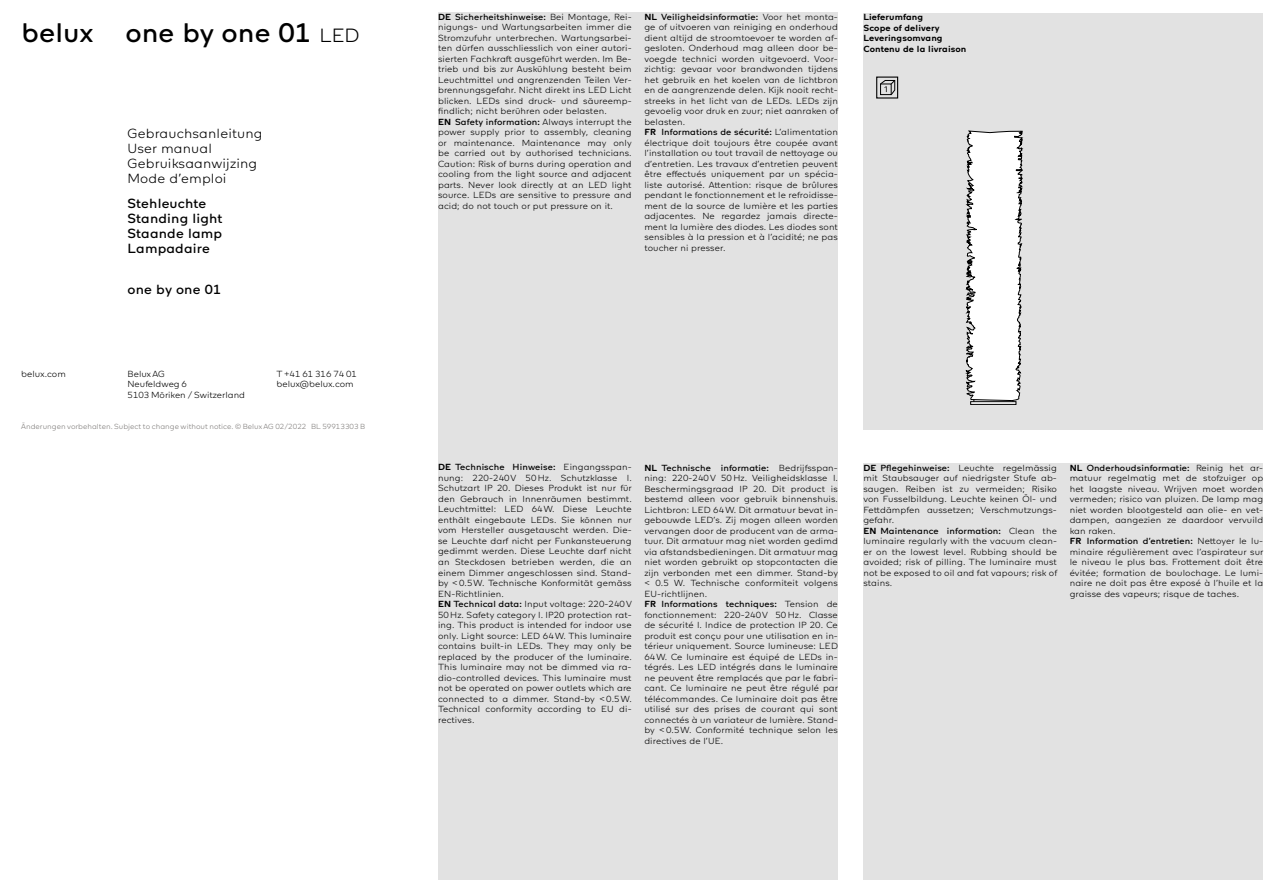
<style>
.page{position:relative;width:1276px;height:893px;background:#fff}
.page>*{position:absolute;margin:0;border:0;box-sizing:border-box;transform-origin:0 0}
.t1{font:27.3px "Kreon";color:#000}
.t2{font:300 13.5px/15px "Kreon";letter-spacing:.01em;color:#000}
.t3{font:13.5px/15px "Kreon";letter-spacing:.01em;color:#000}
.t4{font:300 9px/10.5px "Kreon";letter-spacing:.01em;color:#000}
.t5{font:700 9px/10.5px "Kreon";letter-spacing:.01em;color:#000}
.t6{font:300 7.5px "Kreon";color:#7f7c7a}
.s1{font-weight:300;font-size:19.5px}
.s2{font-weight:700}
.s3{font-weight:400}
</style>
<div class="page">
<div style="left:438px;top:13px;width:400px;height:867px;background:#e2e2e2"></div>
<div style="left:863px;top:13px;width:400px;height:416px;background:#e2e2e2"></div>
<div style="left:863px;top:463px;width:400px;height:417px;background:#e2e2e2"></div>
<div style="left:876px;top:77px;width:22px;height:22px;border:1px solid #000"></div>
<svg style="left:880px;top:80px;width:15px;height:15px"></svg>
<div style="left:970px;top:401px;width:46px;height:4px;border:1px solid #000"></div>
<svg style="left:965px;top:130px;width:59px;height:272px;background:#e5e5e5"></svg>
<h1 class="t1" style="left:21px;top:14px;width:340px">belux one by one 01 <span class="s1">LED</span></h1>
<h2 class="t2" style="left:128px;top:126px;width:136px">Gebrauchsanleitung<br>User manual<br>Gebruiksaanwijzing<br>Mode d’emploi</h2>
<h2 class="t3" style="left:128px;top:196px;width:96px">Stehleuchte<br>Standing light<br>Staande lamp<br>Lampadaire</h2>
<h2 class="t3" style="left:128px;top:281px;width:95px">one by one 01</h2>
<p class="t4" style="left:21px;top:368px;width:46px">belux.com</p>
<p class="t4" style="left:128px;top:368px;width:119px">Belux AG<br>Neufeldweg 6<br>5103 Möriken / Switzerland</p>
<p class="t4" style="left:276px;top:368px;width:82px">T +41 61 316 74 01 belux@belux.com</p>
<p class="t6" style="left:21px;top:422px;width:345px">Änderungen vorbehalten. Subject to change without notice. © Belux AG 02/2022 BL 59913303 B</p>
<p class="t4" style="left:438px;top:11px;width:195px"><span class="s2">DE</span> <span class="s3">Sicherheitshinweise:</span> Bei Montage, Rei&shy;nigungs- und Wartungsarbeiten immer die Stromzufuhr unterbrechen. Wartungsarbei&shy;ten dürfen ausschliesslich von einer autori&shy;sierten Fachkraft ausgeführt werden. Im Be&shy;trieb und bis zur Auskühlung besteht beim Leuchtmittel und angrenzenden Teilen Ver&shy;brennungsgefahr. Nicht direkt ins LED Licht blicken. LEDs sind druck- und säureemp&shy;findlich; nicht berühren oder belasten.<br><span class="s2">EN</span> <span class="s3">Safety information:</span> Always interrupt the power supply prior to assembly, cleaning or maintenance. Maintenance may only be carried out by authorised technicians.<br>Caution: Risk of burns during operation and cooling from the light source and adjacent parts. Never look directly at an LED light source. LEDs are sensitive to pressure and acid; do not touch or put pressure on it.</p>
<p class="t4" style="left:644px;top:11px;width:195px"><span class="s2">NL</span> <span class="s3">Veiligheidsinformatie:</span> Voor het monta&shy;ge of uitvoeren van reiniging en onderhoud dient altijd de stroomtoevoer te worden af&shy;gesloten. Onderhoud mag alleen door be&shy;voegde technici worden uitgevoerd. Voor&shy;zichtig: gevaar voor brandwonden tijdens het gebruik en het koelen van de lichtbron en de aangrenzende delen. Kijk nooit recht&shy;streeks in het licht van de LEDs. LEDs zijn gevoelig voor druk en zuur; niet aanraken of belasten.<br><span class="s2">FR</span> <span class="s3">Informations de sécurité:</span> L’alimentation électrique doit toujours être coupée avant l’installation ou tout travail de nettoyage ou d’entretien. Les travaux d’entretien peuvent être effectués uniquement par un spécia&shy;liste autorisé. Attention: risque de brûlures pendant le fonctionnement et le refroidisse&shy;ment de la source de lumière et les parties adjacentes. Ne regardez jamais directe&shy;ment la lumière des diodes. Les diodes sont sensibles à la pression et à l’acidité; ne pas toucher ni presser.</p>
<p class="t5" style="left:863px;top:12px;width:105px">Lieferumfang<br>Scope of delivery<br>Leveringsomvang<br>Contenu de la livraison</p>
<p class="t4" style="left:438px;top:462px;width:195px"><span class="s2">DE</span> <span class="s3">Technische Hinweise:</span> Eingangsspan&shy;nung: 220-240V 50Hz. Schutzklasse I.<br>Schutzart IP 20. Dieses Produkt ist nur für den Gebrauch in Innenräumen bestimmt.<br>Leuchtmittel: LED 64W. Diese Leuchte enthält eingebaute LEDs. Sie können nur vom Hersteller ausgetauscht werden. Die&shy;se Leuchte darf nicht per Funkansteuerung gedimmt werden. Diese Leuchte darf nicht an Steckdosen betrieben werden, die an einem Dimmer angeschlossen sind. Stand&shy;by &lt;0.5W. Technische Konformität gemäss EN-Richtlinien.<br><span class="s2">EN</span> <span class="s3">Technical data:</span> Input voltage: 220-240V 50Hz. Safety category I. IP20 protection rat&shy;ing. This product is intended for indoor use only. Light source: LED 64W. This luminaire contains built-in LEDs. They may only be replaced by the producer of the luminaire.<br>This luminaire may not be dimmed via ra&shy;dio-controlled devices. This luminaire must not be operated on power outlets which are connected to a dimmer. Stand-by &lt;0.5W.<br>Technical conformity according to EU di&shy;rectives.</p>
<p class="t4" style="left:644px;top:462px;width:195px"><span class="s2">NL</span> <span class="s3">Technische informatie:</span> Bedrijfsspan&shy;ning: 220-240V 50Hz. Veiligheidsklasse I.<br>Beschermingsgraad IP 20. Dit product is bestemd alleen voor gebruik binnenshuis.<br>Lichtbron: LED 64W. Dit armatuur bevat in&shy;gebouwde LED’s. Zij mogen alleen worden vervangen door de producent van de arma&shy;tuur. Dit armatuur mag niet worden gedimd via afstandsbedieningen. Dit armatuur mag niet worden gebruikt op stopcontacten die zijn verbonden met een dimmer. Stand-by &lt; 0.5 W. Technische conformiteit volgens EU-richtlijnen.<br><span class="s2">FR</span> <span class="s3">Informations techniques:</span> Tension de fonctionnement: 220-240V 50Hz. Classe de sécurité I. Indice de protection IP 20. Ce produit est conçu pour une utilisation en in&shy;térieur uniquement. Source lumineuse: LED 64W. Ce luminaire est équipé de LEDs in&shy;tégrés. Les LED intégrés dans le luminaire ne peuvent être remplacés que par le fabri&shy;cant. Ce luminaire ne peut être régulé par télécommandes. Ce luminaire doit pas être utilisé sur des prises de courant qui sont connectés à un variateur de lumière. Stand&shy;by &lt;0.5W. Conformité technique selon les directives de l’UE.</p>
<p class="t4" style="left:863px;top:462px;width:195px"><span class="s2">DE</span> <span class="s3">Pflegehinweise:</span> Leuchte regelmässig mit Staubsauger auf niedrigster Stufe ab&shy;saugen. Reiben ist zu vermeiden; Risiko von Fusselbildung. Leuchte keinen Öl- und Fettdämpfen aussetzen; Verschmutzungs&shy;gefahr.<br><span class="s2">EN</span> <span class="s3">Maintenance information:</span> Clean the luminaire regularly with the vacuum clean&shy;er on the lowest level. Rubbing should be avoided; risk of pilling. The luminaire must not be exposed to oil and fat vapours; risk of stains.</p>
<p class="t4" style="left:1069px;top:462px;width:195px"><span class="s2">NL</span> <span class="s3">Onderhoudsinformatie:</span> Reinig het ar&shy;matuur regelmatig met de stofzuiger op het laagste niveau. Wrijven moet worden vermeden; risico van pluizen. De lamp mag niet worden blootgesteld aan olie- en vet&shy;dampen, aangezien ze daardoor vervuild kan raken.<br><span class="s2">FR</span> <span class="s3">Information d’entretien:</span> Nettoyer le lu&shy;minaire régulièrement avec l’aspirateur sur le niveau le plus bas. Frottement doit être évitée; formation de boulochage. Le lumi&shy;naire ne doit pas être exposé à l’huile et la graisse des vapeurs; risque de taches.</p>
</div>
